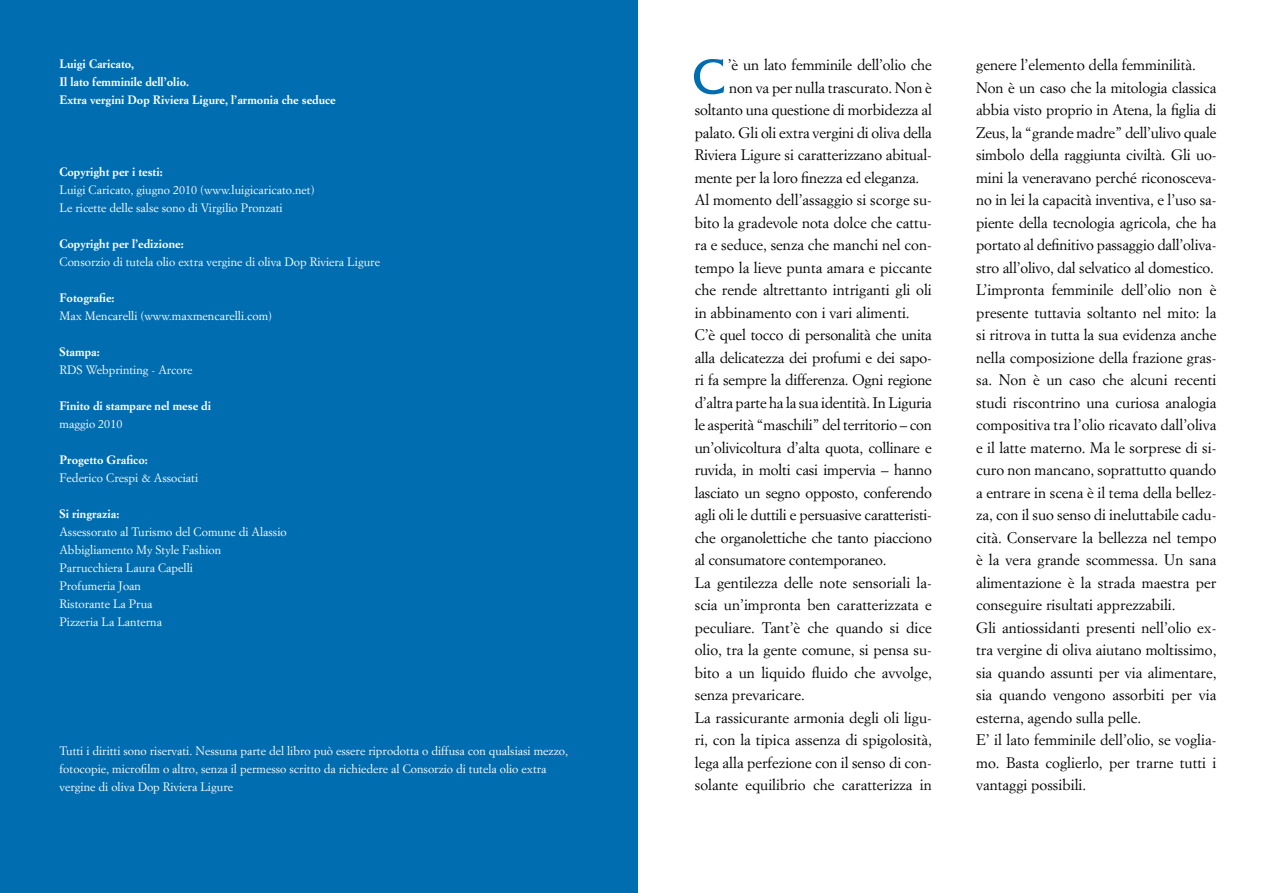
<style>
.page{position:relative;width:1276px;height:893px;background:#fff}
.page>*{position:absolute;margin:0;border:0;box-sizing:border-box;transform-origin:0 0}
.t1{font:51px "Columna Sol SCD";color:#006db0}
.t2{font:15px/22.5px "Simoncini Garamond";color:#000}
.t3{font:12px/18px "Simoncini Garamond";color:#fff}
.t4{font:700 12px/18px "Simoncini Garamond";color:#fff}
</style>
<div class="page">
<div style="left:0;top:0;width:638px;height:893px;background:#006db0"></div>
<p class="t4" style="left:60px;top:55px;width:278px">Luigi Caricato,<br>Il lato femminile dell’olio.<br>Extra vergini Dop Riviera Ligure, l’armonia che seduce</p>
<p class="t4" style="left:60px;top:163px;width:105px">Copyright per i testi:</p>
<p class="t3" style="left:60px;top:180px;width:257px">Luigi Caricato, giugno 2010 (www.luigicaricato.net)<br>Le ricette delle salse sono di Virgilio Pronzati</p>
<p class="t4" style="left:60px;top:235px;width:126px">Copyright per l’edizione:</p>
<p class="t3" style="left:60px;top:252px;width:322px">Consorzio di tutela olio extra vergine di oliva Dop Riviera Ligure</p>
<p class="t4" style="left:60px;top:289px;width:56px">Fotografie:</p>
<p class="t3" style="left:60px;top:306px;width:214px">Max Mencarelli (www.maxmencarelli.com)</p>
<p class="t4" style="left:60px;top:343px;width:42px">Stampa:</p>
<p class="t3" style="left:60px;top:360px;width:135px">RDS Webprinting - Arcore</p>
<p class="t4" style="left:60px;top:397px;width:153px">Finito di stampare nel mese di</p>
<p class="t3" style="left:60px;top:414px;width:64px">maggio 2010</p>
<p class="t4" style="left:60px;top:451px;width:90px">Progetto Grafico:</p>
<p class="t3" style="left:60px;top:468px;width:140px">Federico Crespi &amp; Associati</p>
<p class="t4" style="left:60px;top:505px;width:61px">Si ringrazia:</p>
<p class="t3" style="left:60px;top:522px;width:229px">Assessorato al Turismo del Comune di Alassio<br>Abbigliamento My Style Fashion<br>Parrucchiera Laura Capelli<br>Profumeria Joan<br>Ristorante La Prua<br>Pizzeria La Lanterna</p>
<p class="t3" style="left:60px;top:741px;width:510px">Tutti i diritti sono riservati. Nessuna parte del libro può essere riprodotta o diffusa con qualsiasi mezzo, fotocopie, microfilm o altro, senza il permesso scritto da richiedere al Consorzio di tutela olio extra vergine di oliva Dop Riviera Ligure</p>
<h1 class="t1" style="left:692px;top:50px;width:35px">C</h1>
<p class="t2" style="left:728px;top:54px;width:206px">’è un lato femminile dell’olio che</p>
<p class="t2" style="left:729px;top:76px;width:204px">non va per nulla trascurato. Non è</p>
<p class="t2" style="left:695px;top:99px;width:239px">soltanto una questione di morbidezza al</p>
<p class="t2" style="left:695px;top:121px;width:239px">palato. Gli oli extra vergini di oliva della</p>
<p class="t2" style="left:695px;top:144px;width:239px">Riviera Ligure si caratterizzano abitual-</p>
<p class="t2" style="left:695px;top:166px;width:226px">mente per la loro finezza ed eleganza.</p>
<p class="t2" style="left:695px;top:189px;width:238px">Al momento dell’assaggio si scorge su-</p>
<p class="t2" style="left:695px;top:211px;width:238px">bito la gradevole nota dolce che cattu-</p>
<p class="t2" style="left:695px;top:234px;width:239px">ra e seduce, senza che manchi nel con-</p>
<p class="t2" style="left:695px;top:256px;width:239px">tempo la lieve punta amara e piccante</p>
<p class="t2" style="left:695px;top:279px;width:238px">che rende altrettanto intriganti gli oli</p>
<p class="t2" style="left:695px;top:301px;width:216px">in abbinamento con i vari alimenti.</p>
<p class="t2" style="left:695px;top:324px;width:239px">C’è quel tocco di personalità che unita</p>
<p class="t2" style="left:695px;top:346px;width:239px">alla delicatezza dei profumi e dei sapo-</p>
<p class="t2" style="left:695px;top:369px;width:239px">ri fa sempre la differenza. Ogni regione</p>
<p class="t2" style="left:695px;top:391px;width:238px">d’altra parte ha la sua identità. In Liguria</p>
<p class="t2" style="left:695px;top:414px;width:239px">le asperità “maschili” del territorio – con</p>
<p class="t2" style="left:695px;top:436px;width:239px">un’olivicoltura d’alta quota, collinare e</p>
<p class="t2" style="left:695px;top:459px;width:239px">ruvida, in molti casi impervia – hanno</p>
<p class="t2" style="left:695px;top:481px;width:238px">lasciato un segno opposto, conferendo</p>
<p class="t2" style="left:695px;top:504px;width:239px">agli oli le duttili e persuasive caratteristi-</p>
<p class="t2" style="left:695px;top:526px;width:238px">che organolettiche che tanto piacciono</p>
<p class="t2" style="left:695px;top:549px;width:193px">al consumatore contemporaneo.</p>
<p class="t2" style="left:695px;top:571px;width:239px">La gentilezza delle note sensoriali la-</p>
<p class="t2" style="left:695px;top:594px;width:239px">scia un’impronta ben caratterizzata e</p>
<p class="t2" style="left:695px;top:616px;width:239px">peculiare. Tant’è che quando si dice</p>
<p class="t2" style="left:695px;top:639px;width:239px">olio, tra la gente comune, si pensa su-</p>
<p class="t2" style="left:695px;top:661px;width:238px">bito a un liquido fluido che avvolge,</p>
<p class="t2" style="left:695px;top:684px;width:111px">senza prevaricare.</p>
<p class="t2" style="left:695px;top:706px;width:239px">La rassicurante armonia degli oli ligu-</p>
<p class="t2" style="left:695px;top:729px;width:238px">ri, con la tipica assenza di spigolosità,</p>
<p class="t2" style="left:695px;top:751px;width:239px">lega alla perfezione con il senso di con-</p>
<p class="t2" style="left:695px;top:774px;width:238px">solante equilibrio che caratterizza in</p>
<p class="t2" style="left:976px;top:54px;width:242px">genere l’elemento della femminilità.<br>Non è un caso che la mitologia classica abbia visto proprio in Atena, la figlia di Zeus, la “grande madre” dell’ulivo quale simbolo della raggiunta civiltà. Gli uo&shy;mini la veneravano perché riconosceva&shy;no in lei la capacità inventiva, e l’uso sa&shy;piente della tecnologia agricola, che ha portato al definitivo passaggio dall’oliva&shy;stro all’olivo, dal selvatico al domestico.<br>L’impronta femminile dell’olio non è presente tuttavia soltanto nel mito: la si ritrova in tutta la sua evidenza anche nella composizione della frazione gras&shy;sa. Non è un caso che alcuni recenti studi riscontrino una curiosa analogia compositiva tra l’olio ricavato dall’oliva e il latte materno. Ma le sorprese di si&shy;curo non mancano, soprattutto quando a entrare in scena è il tema della bellez&shy;za, con il suo senso di ineluttabile cadu&shy;cità. Conservare la bellezza nel tempo è la vera grande scommessa. Un sana alimentazione è la strada maestra per conseguire risultati apprezzabili.<br>Gli antiossidanti presenti nell’olio ex&shy;tra vergine di oliva aiutano moltissimo, sia quando assunti per via alimentare, sia quando vengono assorbiti per via esterna, agendo sulla pelle.<br>E’ il lato femminile dell’olio, se voglia&shy;mo. Basta coglierlo, per trarne tutti i vantaggi possibili.</p>
</div>
